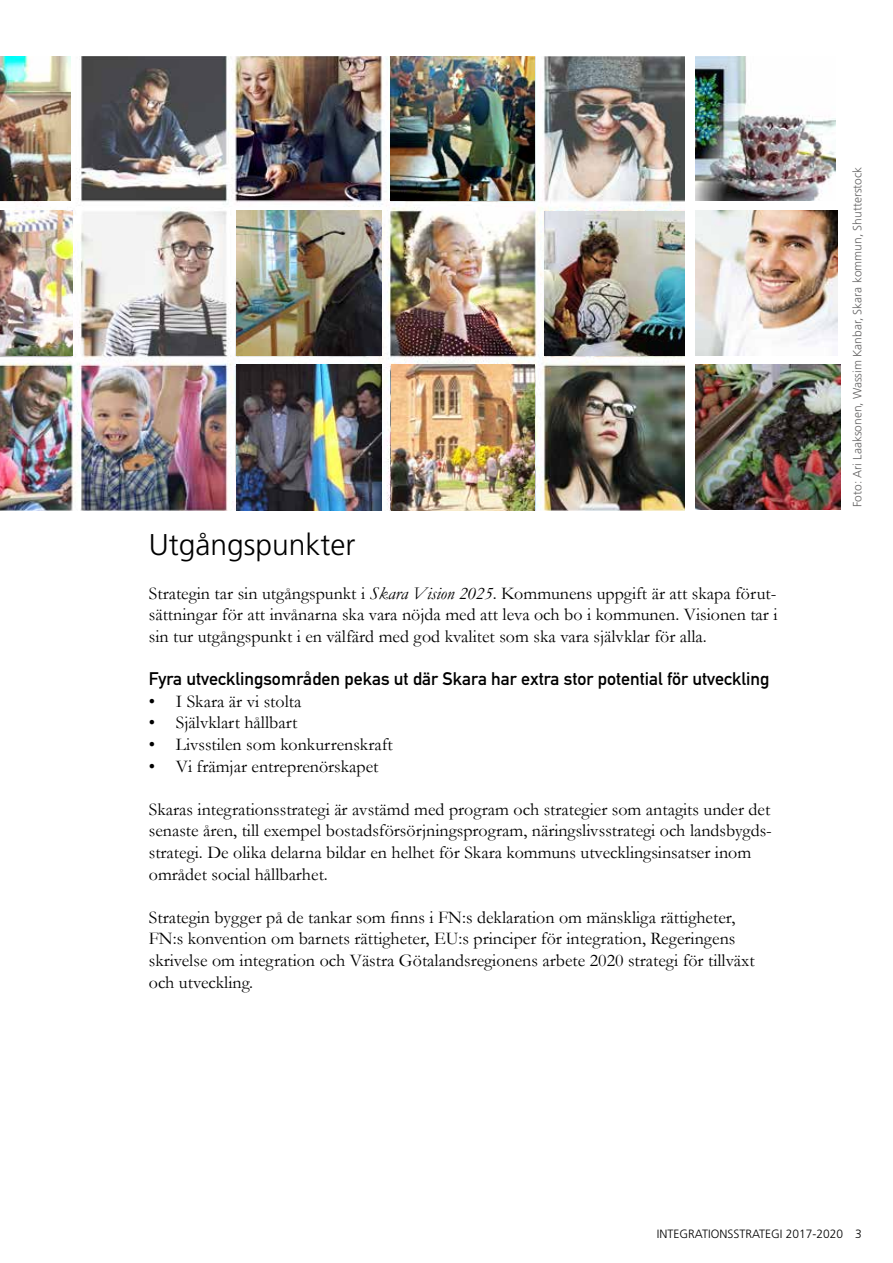
<style>
.page{position:relative;width:893px;height:1263px;background:#fff}
.page>*{position:absolute;margin:0;border:0;box-sizing:border-box;transform-origin:0 0}
.t1{font:300 30px "Frutiger LT Std";color:#000}
.t2{font:18px/21.6px "Garamond";color:#000}
.t3{font:18px "DIN Mittelschrift Std";color:#000}
.t4{font:300 12px "Frutiger LT Std";color:#646363}
.t5{font:300 12px "Frutiger LT Std";color:#000}
.s1{font-style:italic}
</style>
<div class="page">
<img style="left:0;top:56px;width:684px;height:454px">
<img style="left:0;top:211px;width:73px;height:144px">
<img style="left:236px;top:365px;width:145px;height:145px">
<img style="left:391px;top:365px;width:144px;height:145px">
<img style="left:391px;top:56px;width:144px;height:145px">
<img style="left:0;top:56px;width:71px;height:145px">
<img style="left:236px;top:211px;width:145px;height:144px">
<img style="left:544px;top:212px;width:140px;height:143px">
<img style="left:695px;top:56px;width:141px;height:145px">
<img style="left:696px;top:210px;width:142px;height:145px">
<img style="left:695px;top:365px;width:145px;height:144px">
<h1 class="t1" style="left:149px;top:528px;width:208px">Utgångspunkter</h1>
<p class="t2" style="left:149px;top:582px;width:630px;text-align:justify">Strategin tar sin utgångspunkt i <span class="s1">Skara Vision 2025</span>. Kommunens uppgift är att skapa förut&shy;sättningar för att invånarna ska vara nöjda med att leva och bo i kommunen. Visionen tar i sin tur utgångspunkt i en välfärd med god kvalitet som ska vara självklar för alla.</p>
<p class="t3" style="left:149px;top:668px;width:622px">Fyra utvecklingsområden pekas ut där Skara har extra stor potential för utveckling</p>
<p class="t2" style="left:149px;top:690px;width:154px">• I Skara är vi stolta</p>
<p class="t2" style="left:149px;top:711px;width:150px">• Självklart hållbart</p>
<p class="t2" style="left:149px;top:733px;width:245px">• Livsstilen som konkurrenskraft</p>
<p class="t2" style="left:149px;top:755px;width:231px">• Vi främjar entreprenörskapet</p>
<p class="t2" style="left:149px;top:798px;width:625px">Skaras integrationsstrategi är avstämd med program och strategier som antagits under det senaste åren, till exempel bostadsförsörjningsprogram, näringslivsstrategi och landsbygds&shy;strategi. De olika delarna bildar en helhet för Skara kommuns utvecklingsinsatser inom området social hållbarhet.</p>
<p class="t2" style="left:149px;top:906px;width:607px">Strategin bygger på de tankar som finns i FN:s deklaration om mänskliga rättigheter, FN:s konvention om barnets rättigheter, EU:s principer för integration, Regeringens skrivelse om integration och Västra Götalandsregionens arbete 2020 strategi för tillväxt och utveckling.</p>
<p class="t4" style="left:851px;top:507px;width:342px;rotate:-90deg">Foto: Ari Laaksonen, Wassim Kanbar, Skara kommun, Shutterstock</p>
<p class="t5" style="left:657px;top:1227px;width:207px">INTEGRATIONSSTRATEGI 2017-2020 3</p>
</div>
